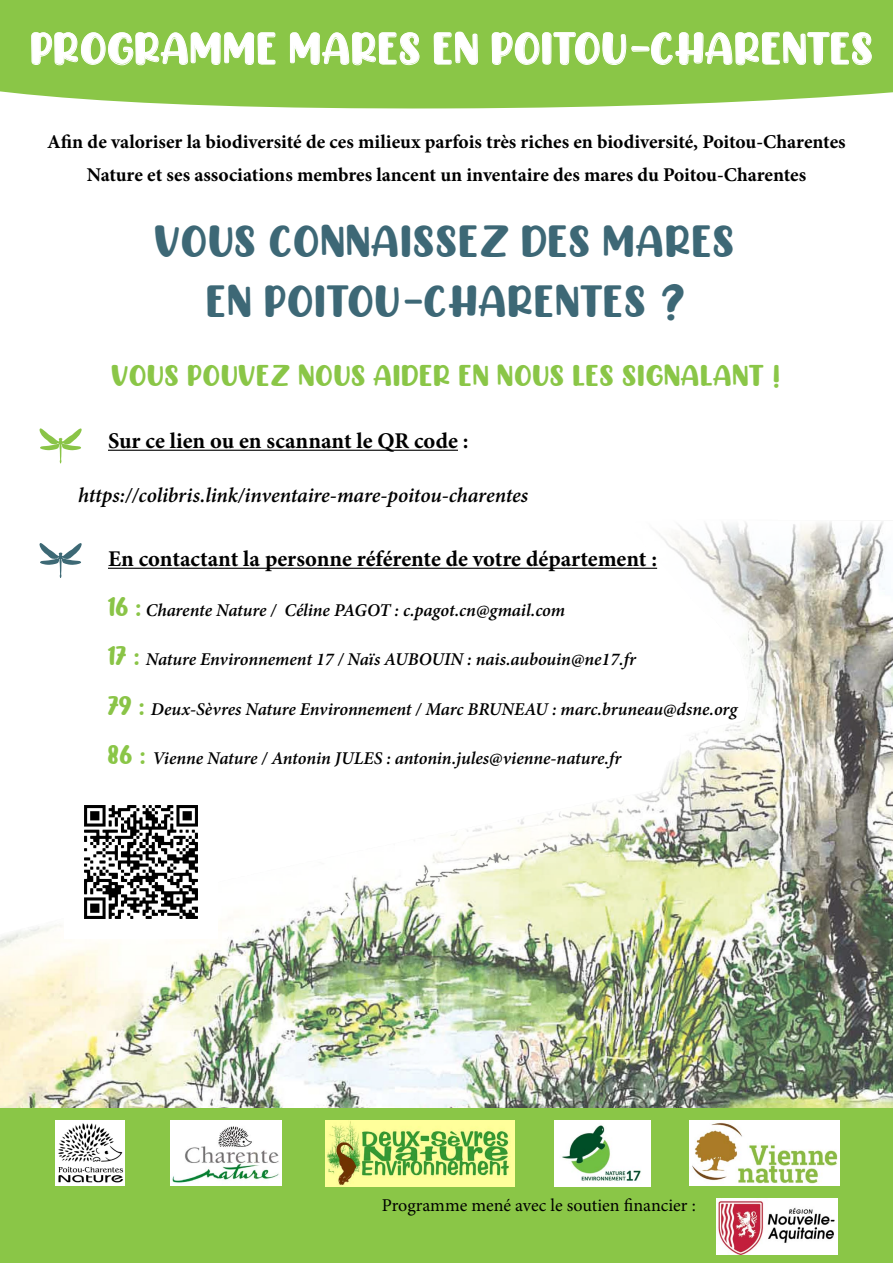
<style>
.page{position:relative;width:893px;height:1263px;background:#fff}
.page>*{position:absolute;margin:0;border:0;box-sizing:border-box;transform-origin:0 0}
.t1{font:45px/60px "CHICKEN Pie";color:#3d6876;text-align:center}
.t2{font:45px "CHICKEN Pie";color:#fff}
.t3{font:30px "CHICKEN Pie";color:#8ac647}
.t4{font:700 22.5px "Minion Pro";letter-spacing:-.005em;color:#000}
.t5{font:italic 600 21px "Minion Pro";letter-spacing:-.01em;color:#000}
.t6{font:700 19.5px/33px "Minion Pro";color:#000;text-align:center}
.t7{font:italic 600 18px "Minion Pro";letter-spacing:-.005em;color:#000}
.t8{font:18px "Minion Pro";color:#000}
.s1{font-family:"CHICKEN Pie";font-weight:400;font-style:normal;font-size:27px;color:#8ac447}
.s2{font-family:"CHICKEN Pie";font-weight:400;font-style:normal;font-size:27px;color:#8ac647}
</style>
<div class="page">
<img style="left:0;top:521px;width:893px;height:588px">
<svg style="left:0;top:0;width:893px;height:109px;fill:#8ac647"></svg>
<div style="left:0;top:1109px;width:893px;height:154px;background:#8ac647"></div>
<img style="left:554px;top:1120px;width:96px;height:66px">
<img style="left:716px;top:1198px;width:122px;height:56px">
<img style="left:170px;top:1120px;width:111px;height:65px">
<img style="left:55px;top:1120px;width:69px;height:65px">
<img style="left:689px;top:1120px;width:150px;height:65px">
<img style="left:326px;top:1120px;width:189px;height:67px">
<svg style="left:31px;top:29px;width:244px;height:36px"></svg>
<svg style="left:290px;top:29px;width:129px;height:36px"></svg>
<svg style="left:434px;top:0;width:44px;height:104px"></svg>
<svg style="left:492px;top:0;width:380px;height:104px"></svg>
<svg style="left:39px;top:428px;width:43px;height:35px"></svg>
<svg style="left:39px;top:542px;width:43px;height:36px"></svg>
<hr style="left:108px;top:450px;width:350px;height:1px;background:#000">
<hr style="left:108px;top:568px;width:549px;height:1px;background:#000">
<img style="left:65px;top:786px;width:153px;height:152px">
<h1 class="t2" style="left:32px;top:18px;width:845px">PROGRAMME MARES EN POITOU-CHARENTES</h1>
<p class="t6" style="left:47px;top:125px;width:800px">Afin de valoriser la biodiversité de ces milieux parfois très riches en biodiversité, Poitou-Charentes<br>Nature et ses associations membres lancent un inventaire des mares du Poitou-Charentes</p>
<h1 class="t1" style="left:156px;top:208px;width:582px">VOUS CONNAISSEZ DES MARES<br>EN POITOU-CHARENTES ?</h1>
<h2 class="t3" style="left:112px;top:355px;width:670px">VOUS POUVEZ NOUS AIDER EN NOUS LES SIGNALANT !</h2>
<p class="t4" style="left:108px;top:425px;width:362px">Sur ce lien ou en scannant le QR code :</p>
<p class="t5" style="left:78px;top:480px;width:452px">https://colibris.link/inventaire-mare-poitou-charentes</p>
<p class="t4" style="left:108px;top:543px;width:551px">En contactant la personne référente de votre département :</p>
<p class="t7" style="left:108px;top:597px;width:459px"><span class="s1">16 :</span> Charente Nature / Céline PAGOT : c.pagot.cn@gmail.com</p>
<p class="t7" style="left:108px;top:647px;width:529px"><span class="s1">17 :</span> Nature Environnement 17 / Naïs AUBOUIN : nais.aubouin@ne17.fr</p>
<p class="t7" style="left:108px;top:696px;width:631px"><span class="s1">79 :</span> Deux-Sèvres Nature Environnement / Marc BRUNEAU : marc.bruneau@dsne.org</p>
<p class="t7" style="left:108px;top:746px;width:515px"><span class="s2">86 :</span> Vienne Nature / Antonin JULES : antonin.jules@vienne-nature.fr</p>
<p class="t8" style="left:382px;top:1193px;width:315px">Programme mené avec le soutien financier :</p>
</div>
